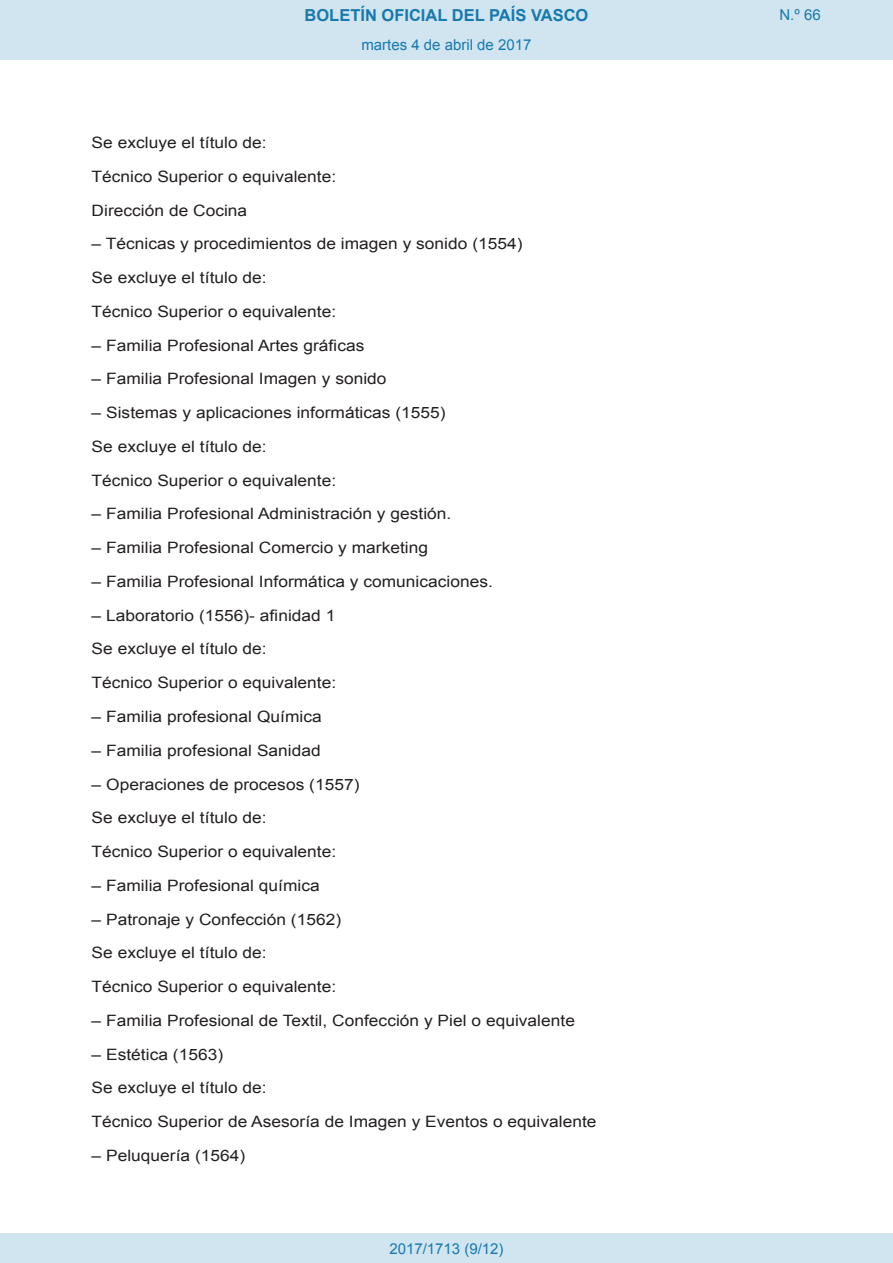
<style>
.page{position:relative;width:893px;height:1263px;background:#fff}
.page>*{position:absolute;margin:0;border:0;box-sizing:border-box;transform-origin:0 0}
.t1{font:700 16.5px "Arial";color:#1879ad}
.BOPVDetalle{font:15.6px "Arial";color:#231f20;scale:1.11 1}
.Paginacion_Centro{font:15px "Arial";color:#1879ad}
</style>
<div class="page">
<div style="left:0;top:0;width:893px;height:60px;background:#d0e5f0"></div>
<div style="left:0;top:1233px;width:893px;height:30px;background:#d0e5f0"></div>
<p class="t1" style="left:305px;top:4px;width:285px">BOLETÍN OFICIAL DEL PAÍS VASCO</p>
<p class="Paginacion_Centro" style="left:361px;top:35px;width:172px">martes 4 de abril de 2017</p>
<p class="BOPVDetalle" style="left:92px;top:132px;width:159px">Se excluye el título de:</p>
<p class="BOPVDetalle" style="left:92px;top:166px;width:222px">Técnico Superior o equivalente:</p>
<p class="BOPVDetalle" style="left:92px;top:200px;width:142px">Dirección de Cocina</p>
<p class="BOPVDetalle" style="left:92px;top:234px;width:390px">– Técnicas y procedimientos de imagen y sonido (1554)</p>
<p class="BOPVDetalle" style="left:92px;top:267px;width:159px">Se excluye el título de:</p>
<p class="BOPVDetalle" style="left:92px;top:301px;width:222px">Técnico Superior o equivalente:</p>
<p class="BOPVDetalle" style="left:92px;top:335px;width:247px">– Familia Profesional Artes gráficas</p>
<p class="BOPVDetalle" style="left:92px;top:369px;width:267px">– Familia Profesional Imagen y sonido</p>
<p class="BOPVDetalle" style="left:92px;top:402px;width:320px">– Sistemas y aplicaciones informáticas (1555)</p>
<p class="BOPVDetalle" style="left:92px;top:436px;width:159px">Se excluye el título de:</p>
<p class="BOPVDetalle" style="left:92px;top:470px;width:222px">Técnico Superior o equivalente:</p>
<p class="BOPVDetalle" style="left:92px;top:504px;width:326px">– Familia Profesional Administración y gestión.</p>
<p class="BOPVDetalle" style="left:92px;top:537px;width:305px">– Familia Profesional Comercio y marketing</p>
<p class="BOPVDetalle" style="left:92px;top:571px;width:363px">– Familia Profesional Informática y comunicaciones.</p>
<p class="BOPVDetalle" style="left:92px;top:605px;width:221px">– Laboratorio (1556)- afinidad 1</p>
<p class="BOPVDetalle" style="left:92px;top:639px;width:159px">Se excluye el título de:</p>
<p class="BOPVDetalle" style="left:92px;top:672px;width:222px">Técnico Superior o equivalente:</p>
<p class="BOPVDetalle" style="left:92px;top:706px;width:209px">– Familia profesional Química</p>
<p class="BOPVDetalle" style="left:92px;top:740px;width:208px">– Familia profesional Sanidad</p>
<p class="BOPVDetalle" style="left:92px;top:774px;width:243px">– Operaciones de procesos (1557)</p>
<p class="BOPVDetalle" style="left:92px;top:808px;width:159px">Se excluye el título de:</p>
<p class="BOPVDetalle" style="left:92px;top:841px;width:222px">Técnico Superior o equivalente:</p>
<p class="BOPVDetalle" style="left:92px;top:875px;width:207px">– Familia Profesional química</p>
<p class="BOPVDetalle" style="left:92px;top:909px;width:226px">– Patronaje y Confección (1562)</p>
<p class="BOPVDetalle" style="left:92px;top:943px;width:159px">Se excluye el título de:</p>
<p class="BOPVDetalle" style="left:92px;top:976px;width:222px">Técnico Superior o equivalente:</p>
<p class="BOPVDetalle" style="left:92px;top:1010px;width:437px">– Familia Profesional de Textil, Confección y Piel o equivalente</p>
<p class="BOPVDetalle" style="left:92px;top:1044px;width:120px">– Estética (1563)</p>
<p class="BOPVDetalle" style="left:92px;top:1078px;width:159px">Se excluye el título de:</p>
<p class="BOPVDetalle" style="left:92px;top:1111px;width:456px">Técnico Superior de Asesoría de Imagen y Eventos o equivalente</p>
<p class="BOPVDetalle" style="left:92px;top:1145px;width:140px">– Peluquería (1564)</p>
<p class="Paginacion_Centro" style="left:389px;top:1238px;width:116px">2017/1713 (9/12)</p>
<p class="Paginacion_Centro" style="left:779px;top:5px;width:43px">N.º 66</p>
</div>
